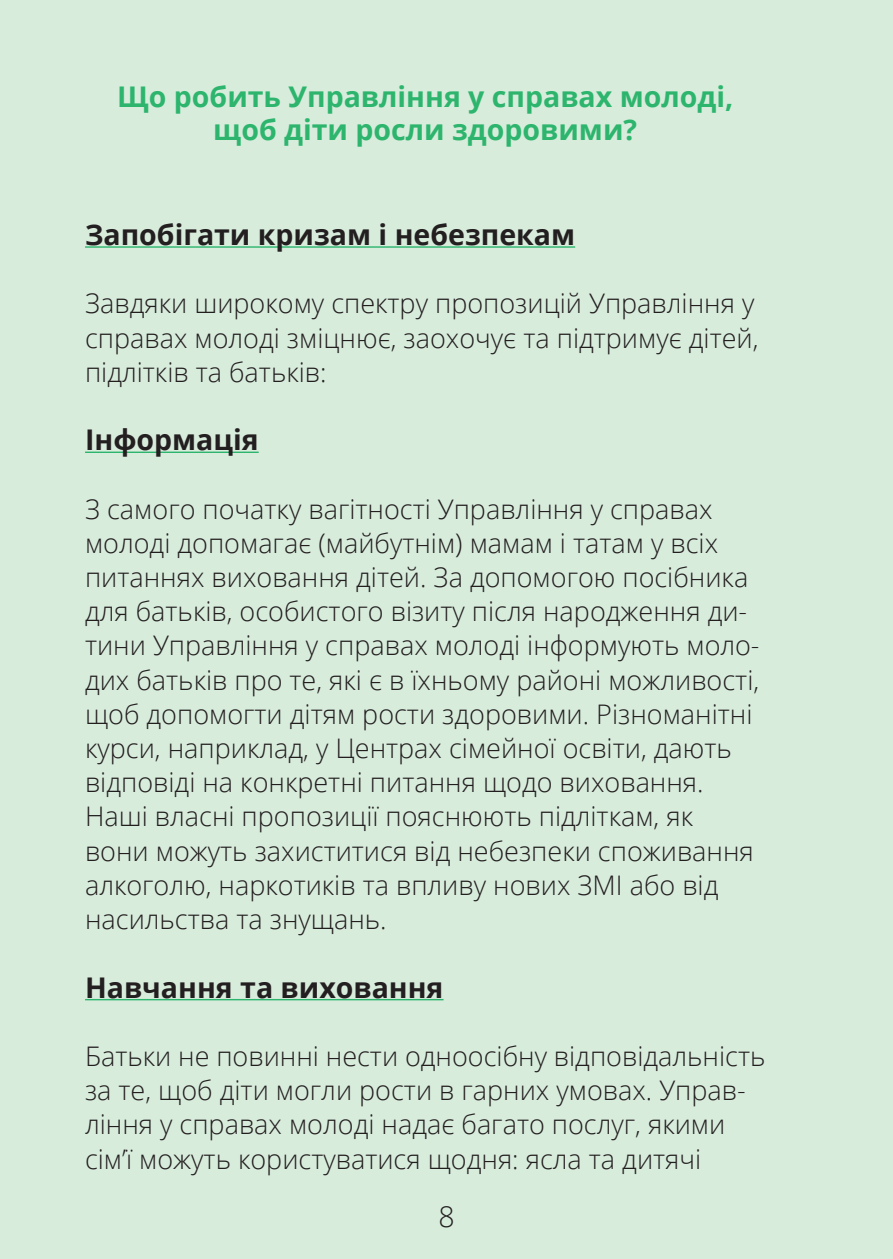
<style>
.page{position:relative;width:893px;height:1259px;background:#d8ecdc}
.page>*{position:absolute;margin:0;border:0;box-sizing:border-box;transform-origin:0 0}
.Überschrift_grün_unt{font:700 28.5px "Open Sans";color:#231f20}
.Kapitelüberschrift{font:700 28.5px/33px "Open Sans";color:#2db56d;text-align:center}
.t1{font:300 28.5px "Open Sans";color:#231f20}
.Grundtext{font:300 27px/34.2px "Open Sans";color:#231f20}
</style>
<div class="page">
<hr style="left:85px;top:246px;width:490px;height:2px;background:#2db56d">
<hr style="left:85px;top:451px;width:174px;height:2px;background:#2db56d">
<hr style="left:85px;top:999px;width:359px;height:1px;background:#2db56d">
<p class="Kapitelüberschrift" style="left:117px;top:79px;width:618px">Що робить Управління у справах молоді, щоб діти росли здоровими?</p>
<p class="Überschrift_grün_unt" style="left:85px;top:214px;width:492px">Запобігати кризам і небезпекам</p>
<p class="Grundtext" style="left:85px;top:286px;width:675px">Завдяки широкому спектру пропозицій Управління у справах молоді зміцнює, заохочує та підтримує дітей, підлітків та батьків:</p>
<p class="Überschrift_grün_unt" style="left:85px;top:420px;width:175px">Інформація</p>
<p class="Grundtext" style="left:85px;top:491px;width:676px">З самого початку вагітності Управління у справах молоді допомагає (майбутнім) мамам і татам у всіх питаннях виховання дітей. За допомогою посібника для батьків, особистого візиту після народження ди&shy;тини Управління у справах молоді інформують моло&shy;дих батьків про те, які є в їхньому районі можливості, щоб допомогти дітям рости здоровими. Різноманітні курси, наприклад, у Центрах сімейної освіти, дають відповіді на конкретні питання щодо виховання.<br>Наші власні пропозиції пояснюють підліткам, як вони можуть захиститися від небезпеки споживання алкоголю, наркотиків та впливу нових ЗМІ або від насильства та знущань.</p>
<p class="Überschrift_grün_unt" style="left:85px;top:967px;width:360px">Навчання та виховання</p>
<p class="Grundtext" style="left:85px;top:1038px;width:682px">Батьки не повинні нести одноосібну відповідальність за те, щоб діти могли рости в гарних умовах. Управ&shy;ління у справах молоді надає багато послуг, якими сім’ї можуть користуватися щодня: ясла та дитячі</p>
<p class="t1" style="left:438px;top:1197px;width:18px">8</p>
</div>
